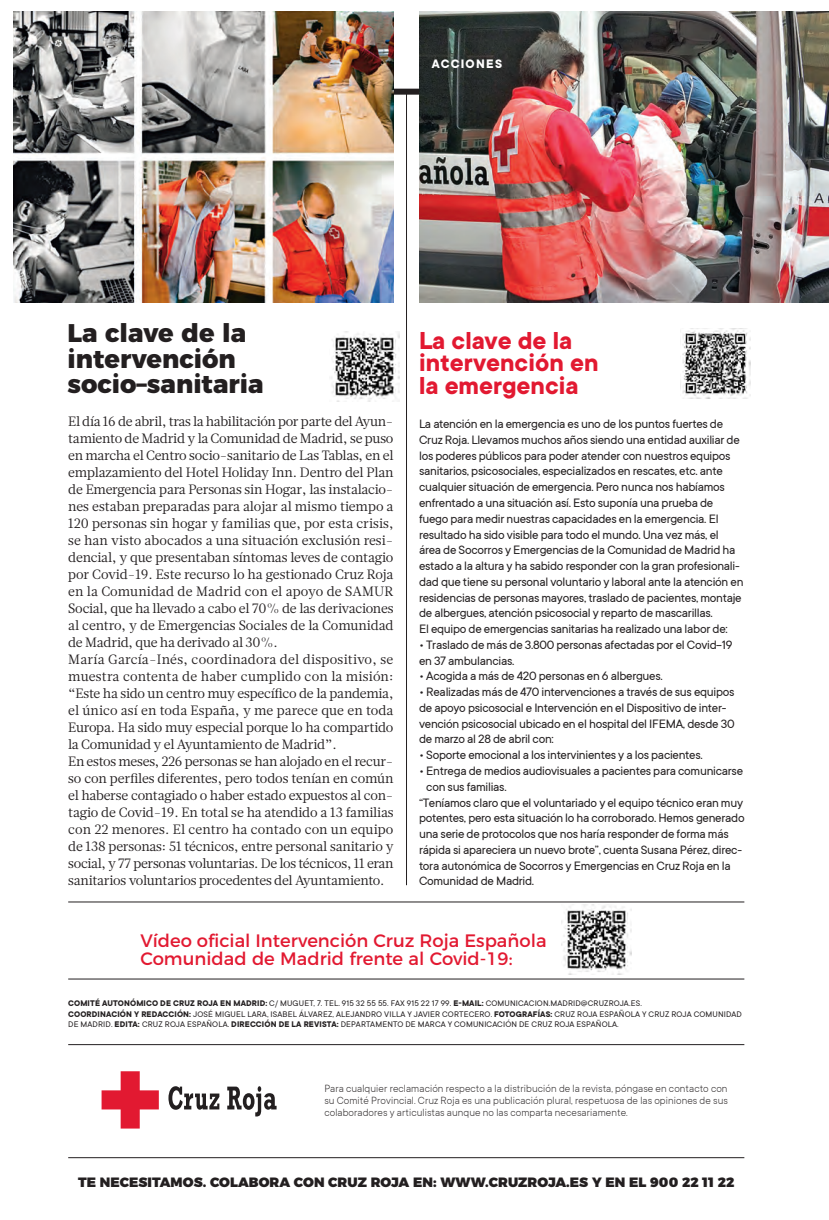
<style>
.page{position:relative;width:829px;height:1220px;background:#fff}
.page>*{position:absolute;margin:0;border:0;box-sizing:border-box;transform-origin:0 0}
.t1{font:700 27px/22.5px "TT Commons";color:#e21931}
.t2{font:800 25.5px/25.5px "Montserrat";color:#231f20}
.t3{font:18px/18px "Montserrat";color:#e21931}
.t4{font:13.5px/15.8px "TT Commons";letter-spacing:-.02em;color:#231f20}
.t5{font:13.5px/17px "Glosa Text";letter-spacing:-.015em;color:#231f20}
.t6{font:900 13.5px "Montserrat";letter-spacing:.005em;color:#231f20}
.t7{font:700 13.5px "TT Commons";letter-spacing:.095em;color:#fff}
.t8{font:300 11.25px/12px "TT Commons";letter-spacing:.005em;color:#231f20;text-align:justify}
.t9{font:9px/10.5px "TT Commons";letter-spacing:.015em;color:#231f20}
.s1{font-weight:700}
</style>
<div class="page">
<div style="left:68px;top:89px;width:676px;height:6px;background:#231f20"></div>
<hr style="left:68px;top:1157px;width:676px;height:1px;background:#231f20">
<hr style="left:68px;top:1044px;width:676px;height:1px;background:#231f20">
<hr style="left:68px;top:978px;width:676px;height:1px;background:#231f20">
<hr style="left:68px;top:901px;width:676px;height:1px;background:#231f20">
<img style="left:14px;top:12px;width:379px;height:290px">
<img style="left:419px;top:12px;width:410px;height:290px">
<hr style="left:406px;top:89px;width:1px;height:796px;background:#231f20">
<img style="left:331px;top:331px;width:69px;height:70px">
<img style="left:680px;top:328px;width:71px;height:70px">
<img style="left:561px;top:904px;width:71px;height:70px">
<svg style="left:168px;top:1086px;width:51px;height:23px"></svg>
<svg style="left:227px;top:1086px;width:50px;height:30px"></svg>
<svg style="left:102px;top:1071px;width:57px;height:57px"></svg>
<p class="t7" style="left:432px;top:58px;width:72px">ACCIONES</p>
<h2 class="t2" style="left:67px;top:322px;width:198px">La clave de la intervención socio–sanitaria</h2>
<p class="t5" style="left:68px;top:413px;width:327px">El día 16 de abril, tras la habilitación por parte del Ayun&shy;tamiento de Madrid y la Comunidad de Madrid, se puso en marcha el Centro socio-sanitario de Las Tablas, en el emplazamiento del Hotel Holiday Inn. Dentro del Plan de Emergencia para Personas sin Hogar, las instalacio&shy;nes estaban preparadas para alojar al mismo tiempo a 120 personas sin hogar y familias que, por esta crisis, se han visto abocados a una situación exclusión resi&shy;dencial, y que presentaban síntomas leves de contagio por Covid-19. Este recurso lo ha gestionado Cruz Roja en la Comunidad de Madrid con el apoyo de SAMUR Social, que ha llevado a cabo el 70% de las derivaciones al centro, y de Emergencias Sociales de la Comunidad de Madrid, que ha derivado al 30%.<br>María García-Inés, coordinadora del dispositivo, se muestra contenta de haber cumplido con la misión: “Este ha sido un centro muy específico de la pandemia, el único así en toda España, y me parece que en toda Europa. Ha sido muy especial porque lo ha compartido la Comunidad y el Ayuntamiento de Madrid”.<br>En estos meses, 226 personas se han alojado en el recur&shy;so con perfiles diferentes, pero todos tenían en común el haberse contagiado o haber estado expuestos al con&shy;tagio de Covid-19. En total se ha atendido a 13 familias con 22 menores. El centro ha contado con un equipo de 138 personas: 51 técnicos, entre personal sanitario y social, y 77 personas voluntarias. De los técnicos, 11 eran sanitarios voluntarios procedentes del Ayuntamiento.</p>
<p class="t4" style="left:419px;top:417px;width:326px">La atención en la emergencia es uno de los puntos fuertes de Cruz Roja. Llevamos muchos años siendo una entidad auxiliar de los poderes públicos para poder atender con nuestros equipos sanitarios, psicosociales, especializados en rescates, etc. ante cualquier situación de emergencia. Pero nunca nos habíamos enfrentado a una situación así. Esto suponía una prueba de fuego para medir nuestras capacidades en la emergencia. El resultado ha sido visible para todo el mundo. Una vez más, el área de Socorros y Emergencias de la Comunidad de Madrid ha estado a la altura y ha sabido responder con la gran profesionali&shy;dad que tiene su personal voluntario y laboral ante la atención en residencias de personas mayores, traslado de pacientes, montaje de albergues, atención psicosocial y reparto de mascarillas.<br>El equipo de emergencias sanitarias ha realizado una labor de:</p>
<h1 class="t1" style="left:419px;top:332px;width:181px">La clave de la intervención en la emergencia</h1>
<p class="t4" style="left:419px;top:638px;width:315px">• Traslado de más de 3.800 personas afectadas por el Covid−19 en 37 ambulancias.</p>
<p class="t4" style="left:419px;top:669px;width:245px">• Acogida a más de 420 personas en 6 albergues.</p>
<p class="t4" style="left:419px;top:685px;width:317px">• Realizadas más de 470 intervenciones a través de sus equipos de apoyo psicosocial e Intervención en el Dispositivo de inter&shy;vención psicosocial ubicado en el hospital del IFEMA, desde 30 de marzo al 28 de abril con:</p>
<p class="t4" style="left:419px;top:748px;width:285px">• Soporte emocional a los intervinientes y a los pacientes.</p>
<p class="t4" style="left:419px;top:764px;width:326px">• Entrega de medios audiovisuales a pacientes para comunicarse</p>
<p class="t4" style="left:426px;top:780px;width:82px">con sus familias.</p>
<p class="t4" style="left:419px;top:795px;width:326px">“Teníamos claro que el voluntariado y el equipo técnico eran muy</p>
<p class="t4" style="left:419px;top:811px;width:327px">potentes, pero esta situación lo ha corroborado. Hemos generado</p>
<p class="t4" style="left:419px;top:827px;width:311px">una serie de protocolos que nos haría responder de forma más</p>
<p class="t4" style="left:419px;top:843px;width:324px">rápida si apareciera un nuevo brote”, cuenta Susana Pérez, direc-</p>
<p class="t4" style="left:419px;top:858px;width:313px">tora autonómica de Socorros y Emergencias en Cruz Roja en la</p>
<p class="t4" style="left:419px;top:874px;width:117px">Comunidad de Madrid.</p>
<h3 class="t3" style="left:140px;top:932px;width:408px">Vídeo oficial Intervención Cruz Roja Española<br>Comunidad de Madrid frente al Covid-19:</h3>
<p class="t9" style="left:68px;top:998px;width:675px"><span class="s1">COMITÉ AUTONÓMICO DE CRUZ ROJA EN MADRID:</span> C/ MUGUET, 7. TEL. 915 32 55 55. FAX 915 22 17 99. <span class="s1">E-MAIL:</span> COMUNICACION.MADRID@CRUZROJA.ES.<br><span class="s1">COORDINACIÓN Y REDACCIÓN:</span> JOSÉ MIGUEL LARA, ISABEL ÁLVAREZ, ALEJANDRO VILLA Y JAVIER CORTECERO. <span class="s1">FOTOGRAFÍAS:</span> CRUZ ROJA ESPAÑOLA Y CRUZ ROJA COMUNIDAD<br>DE MADRID. <span class="s1">EDITA:</span> CRUZ ROJA ESPAÑOLA. <span class="s1">DIRECCIÓN DE LA REVISTA:</span> DEPARTAMENTO DE MARCA Y COMUNICACIÓN DE CRUZ ROJA ESPAÑOLA.</p>
<p class="t8" style="left:324px;top:1083px;width:405px">Para cualquier reclamación respecto a la distribución de la revista, póngase en contacto con su Comité Provincial. Cruz Roja es una publicación plural, respetuosa de las opiniones de sus colaboradores y articulistas aunque no las comparta necesariamente.</p>
<p class="t6" style="left:78px;top:1176px;width:658px">TE NECESITAMOS. COLABORA CON CRUZ ROJA EN: WWW.CRUZROJA.ES Y EN EL 900 22 11 22</p>
</div>
